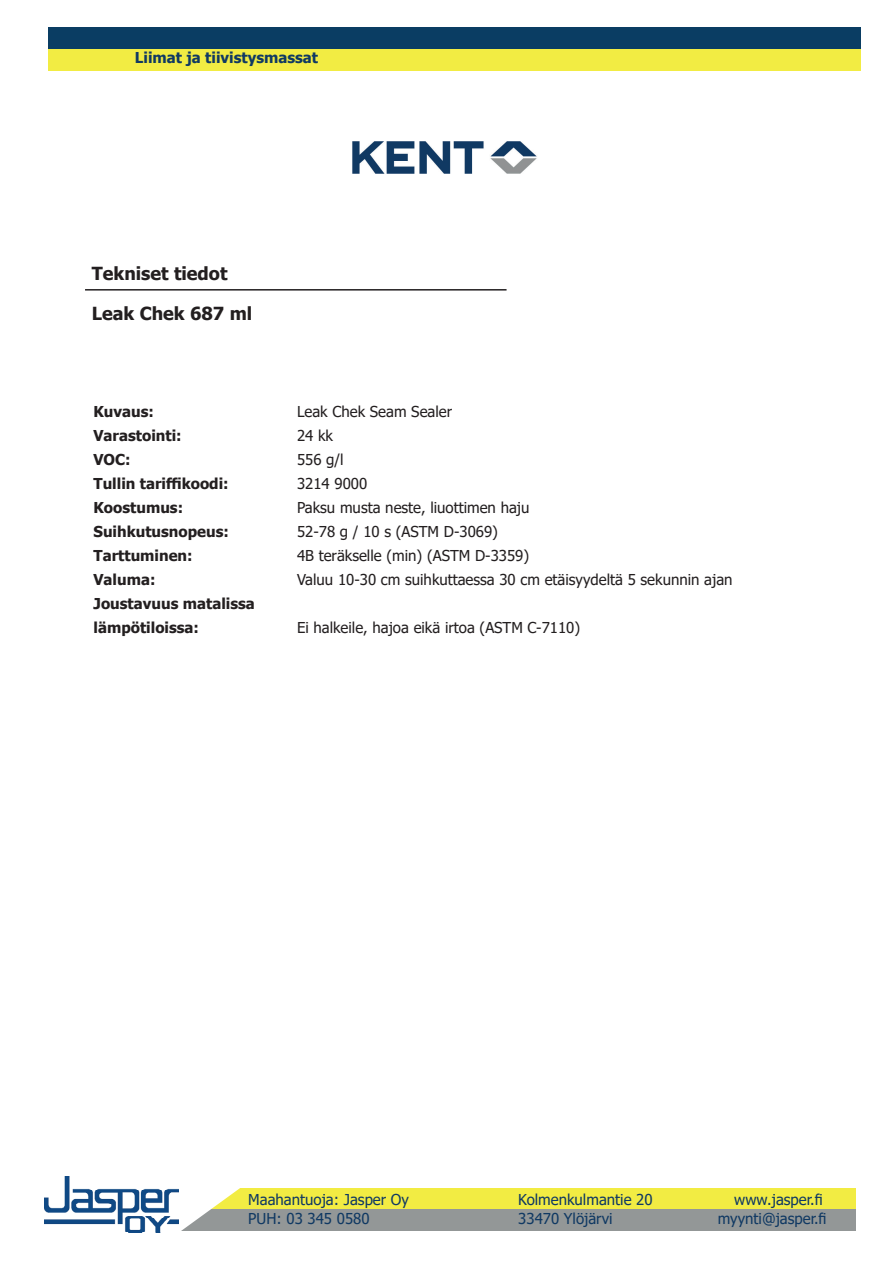
<style>
.page{position:relative;width:893px;height:1263px;background:#fff}
.page>*{position:absolute;margin:0;border:0;box-sizing:border-box;transform-origin:0 0}
.t1{font:700 18px/39.6px "Tahoma";color:#231f20}
.t2{font:15px/24px "Tahoma";color:#231f20}
.t3{font:700 15px/24px "Tahoma";color:#231f20}
.t4{font:15px "Tahoma";color:#103963}
.t5{font:700 15px "Tahoma";color:#103963}
</style>
<div class="page">
<div style="left:154px;top:1188px;width:701px;height:22px;background:#f2ec43"></div>
<div style="left:154px;top:1209px;width:701px;height:22px;background:#939797"></div>
<svg style="left:44px;top:1188px;width:196px;height:43px;fill:#fff"></svg>
<img style="left:45px;top:1176px;width:134px;height:57px">
<hr style="left:85px;top:289px;width:422px;height:2px;background:#231f20">
<img style="left:352px;top:141px;width:185px;height:33px">
<div style="left:48px;top:27px;width:812px;height:22px;background:#0a3d63"></div>
<div style="left:48px;top:49px;width:812px;height:22px;background:#f2ec43"></div>
<p class="t5" style="left:135px;top:47px;width:185px">Liimat ja tiivistysmassat</p>
<p class="t1" style="left:92px;top:255px;width:162px">Tekniset tiedot<br>Leak Chek 687 ml</p>
<p class="t3" style="left:94px;top:400px;width:163px">Kuvaus:<br>Varastointi:<br>VOC:<br>Tullin tariffikoodi:<br>Koostumus:<br>Suihkutusnopeus:<br>Tarttuminen:<br>Valuma:<br>Joustavuus matalissa lämpötiloissa:</p>
<p class="t2" style="left:297px;top:401px;width:437px">Leak Chek Seam Sealer<br>24 kk<br>556 g/l<br>3214 9000<br>Paksu musta neste, liuottimen haju<br>52-78 g / 10 s (ASTM D-3069)<br>4B teräkselle (min) (ASTM D-3359)<br>Valuu 10-30 cm suihkuttaessa 30 cm etäisyydeltä 5 sekunnin ajan</p>
<p class="t2" style="left:297px;top:617px;width:285px">Ei halkeile, hajoa eikä irtoa (ASTM C-7110)</p>
<p class="t4" style="left:248px;top:1189px;width:162px">Maahantuoja: Jasper Oy</p>
<p class="t4" style="left:518px;top:1189px;width:136px">Kolmenkulmantie 20</p>
<p class="t4" style="left:734px;top:1189px;width:90px">www.jasper.fi</p>
<p class="t4" style="left:248px;top:1209px;width:123px">PUH: 03 345 0580</p>
<p class="t4" style="left:518px;top:1209px;width:96px">33470 Ylöjärvi</p>
<p class="t4" style="left:718px;top:1209px;width:110px">myynti@jasper.fi</p>
</div>
